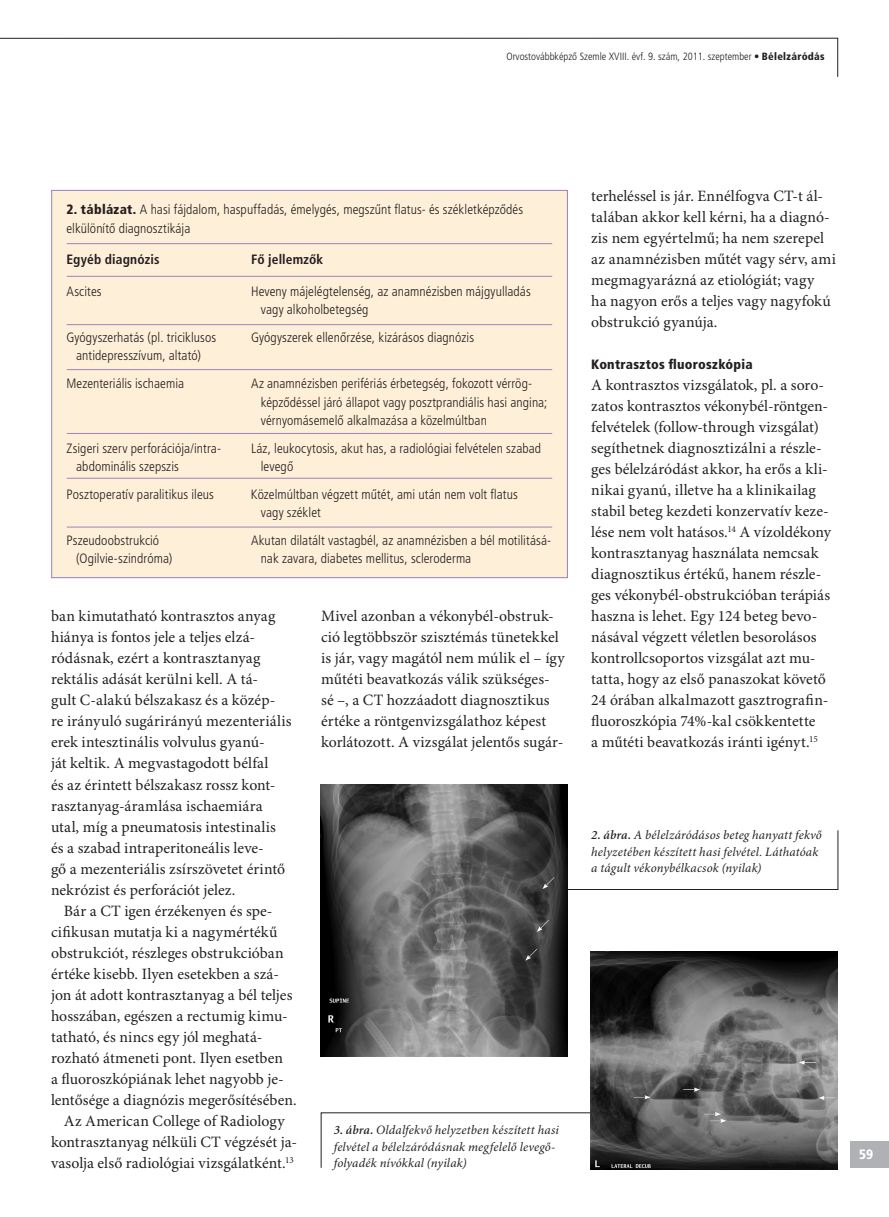
<style>
.page{position:relative;width:889px;height:1217px;background:#fff}
.page>*{position:absolute;margin:0;border:0;box-sizing:border-box;transform-origin:0 0}
.kenyér{font:15.75px/21px "Minion Pro";letter-spacing:.005em;color:#231f20}
.kenyértompa{font:15.75px/21px "Minion Pro";letter-spacing:.005em;color:#231f20}
.keretes_szöveg{font:300 condensed 13.5px/18.8px "Frutiger";letter-spacing:.005em;color:#231f20}
.keretes_szöveg-2{font:700 condensed 13.5px "Frutiger";letter-spacing:.01em;color:#231f20}
.alcím2{font:900 condensed 13.5px "Frutiger";letter-spacing:.015em;color:#231f20}
.t1{font:13.5px "IMP Frutiger Cond Black";color:#fff}
.képaláírás{font:italic 12.75px/16.5px "Minion Pro";letter-spacing:.015em;color:#231f20}
.t2{font:300 condensed 10.5px "Frutiger";color:#231f20}
.s1{font-weight:900}
.s2{font-family:"IMP Minion Semibold Italic";font-style:normal}
</style>
<div class="page">
<svg style="left:0;top:37px;width:838px;height:40px"></svg>
<div style="left:850px;top:1140px;width:39px;height:27px;background:#b0b1b5"></div>
<div style="left:51px;top:189px;width:517px;height:389px;background:#feefd8"></div>
<hr style="left:67px;top:243px;width:485px;height:1px;background:#9c85bd">
<hr style="left:67px;top:276px;width:485px;height:1px;background:#9c85bd">
<hr style="left:67px;top:526px;width:485px;height:1px;background:#9c85bd">
<hr style="left:67px;top:477px;width:485px;height:1px;background:#9c85bd">
<hr style="left:67px;top:433px;width:485px;height:1px;background:#9c85bd">
<hr style="left:67px;top:369px;width:485px;height:1px;background:#9c85bd">
<hr style="left:67px;top:324px;width:485px;height:1px;background:#9c85bd">
<svg style="left:320px;top:1112px;width:270px;height:56px"></svg>
<img style="left:590px;top:951px;width:247px;height:217px">
<svg style="left:567px;top:829px;width:271px;height:61px"></svg>
<img style="left:320px;top:784px;width:247px;height:272px">
<p class="t2" style="left:506px;top:51px;width:320px">Orvostovábbképzô Szemle XVIII . évf. 9. szám, 2011. szeptember • <span class="s1">Bélelzáródás</span></p>
<p class="keretes_szöveg" style="left:66px;top:200px;width:458px"><span class="s1">2. táblázat.</span> A hasi fájdalom, haspuffadás, émelygés, megszûnt flatus- és székletképzôdés elkülönítô diagnosztikája</p>
<p class="keretes_szöveg-2" style="left:66px;top:251px;width:95px">Egyéb diagnózis</p>
<p class="keretes_szöveg-2" style="left:251px;top:251px;width:74px">Fô jellemzôk</p>
<p class="keretes_szöveg" style="left:66px;top:282px;width:37px">Ascites</p>
<p class="keretes_szöveg" style="left:261px;top:282px;width:271px;text-indent:-10px">Heveny májelégtelenség, az anamnézisben májgyulladás vagy alkoholbetegség</p>
<p class="keretes_szöveg" style="left:66px;top:328px;width:151px">Gyógyszerhatás (pl. triciklusos</p>
<p class="keretes_szöveg" style="left:251px;top:328px;width:225px">Gyógyszerek ellenôrzése, kizárásos diagnózis</p>
<p class="keretes_szöveg" style="left:76px;top:346px;width:126px">antidepresszívum, altató)</p>
<p class="keretes_szöveg" style="left:66px;top:374px;width:156px">Mezenteriális ischaemia A</p>
<p class="keretes_szöveg" style="left:259px;top:374px;width:290px">z anamnézisben perifériás érbetegség, fokozott vérrög&shy;képzôdéssel járó állapot vagy posztprandiális hasi angina; vérnyomásemelô alkalmazása a közelmúltban</p>
<p class="keretes_szöveg" style="left:66px;top:438px;width:174px">Zsigeri szerv perforációja/intra- L</p>
<p class="keretes_szöveg" style="left:256px;top:438px;width:286px">áz, leukocytosis, akut has, a radiológiai felvételen szabad</p>
<p class="keretes_szöveg" style="left:76px;top:457px;width:104px">abdominális szepszis</p>
<p class="keretes_szöveg" style="left:261px;top:457px;width:34px">levegô</p>
<p class="keretes_szöveg" style="left:66px;top:484px;width:171px">Posztoperatív paralitikus ileus K</p>
<p class="keretes_szöveg" style="left:258px;top:484px;width:262px">özelmúltban végzett mûtét, ami után nem volt flatus</p>
<p class="keretes_szöveg" style="left:261px;top:503px;width:62px">vagy széklet</p>
<p class="keretes_szöveg" style="left:66px;top:530px;width:94px">Pszeudoobstrukció</p>
<p class="keretes_szöveg" style="left:251px;top:530px;width:302px">Akutan dilatált vastagbél, az anamnézisben a bél motilitásá-</p>
<p class="keretes_szöveg" style="left:76px;top:549px;width:98px">(Ogilvie-szindróma)</p>
<p class="keretes_szöveg" style="left:261px;top:549px;width:212px">nak zavara, diabetes mellitus, scleroderma</p>
<p class="kenyér" style="left:51px;top:606px;width:242px">ban kimutatható kontrasztos anyag hiánya is fontos jele a teljes elzá&shy;ródásnak, ezért a kontrasztanyag rektális adását kerülni kell. A tá-<br>gult C-alakú bélszakasz és a közép&shy;re irányuló sugárirányú mezenteriális erek intesztinális volvulus gyanú-<br>ját keltik. A megvastagodott bélfal<br>és az érintett bélszakasz rossz kont&shy;rasztanyag-áramlása ischaemiára utal, míg a pneumatosis intestinalis és a szabad intraperitoneális leve-<br>gő a mezenteriális zsírszövetet érintő nekrózist és perforációt jelez.</p>
<p class="kenyér" style="left:51px;top:900px;width:247px;text-indent:13px">Bár a CT igen érzékenyen és spe&shy;cifikusan mutatja ki a nagymértékű obstrukciót, részleges obstrukcióban értéke kisebb. Ilyen esetekben a szá&shy;jon át adott kontrasztanyag a bél teljes hosszában, egészen a rectumig kimu&shy;tatható, és nincs egy jól meghatá&shy;rozható átmeneti pont. Ilyen esetben<br>a fluoroszkópiának lehet nagyobb je&shy;lentősége a diagnózis megerősítésében.</p>
<p class="kenyér" style="left:51px;top:1110px;width:248px;text-align:center">Az American College of Radiology kontrasztanyag nélküli CT végzését ja&shy;vasolja első radiológiai vizsgálatként.<sup>13</sup></p>
<p class="kenyér" style="left:321px;top:606px;width:245px">Mivel azonban a vékonybél-obstruk&shy;ció legtöbbször szisztémás tünetekkel is jár, vagy magától nem múlik el – így műtéti beavatkozás válik szükséges&shy;sé –, a CT hozzáadott diagnosztikus értéke a röntgenvizsgálathoz képest korlátozott. A vizsgálat jelentős sugár-</p>
<p class="képaláírás" style="left:334px;top:1121px;width:227px"><span class="s2">3. ábra.</span> Oldalfekvő helyzetben készített hasi felvétel a bélelzáródásnak megfelelő levegő&shy;folyadék nívókkal (nyilak)</p>
<p class="kenyér" style="left:591px;top:186px;width:246px">terheléssel is jár. Ennélfogva CT-t ál&shy;talában akkor kell kérni, ha a diagnó&shy;zis nem egyértelmű; ha nem szerepel az anamnézisben műtét vagy sérv, ami megmagyarázná az etiológiát; vagy<br>ha nagyon erős a teljes vagy nagyfokú obstrukció gyanúja.</p>
<p class="alcím2" style="left:591px;top:356px;width:163px">Kontrasztos fluoroszkópia</p>
<p class="kenyértompa" style="left:591px;top:375px;width:241px">A kontrasztos vizsgálatok, pl. a soro&shy;zatos kontrasztos vékonybél-röntgen&shy;felvételek (follow-through vizsgálat) segíthetnek diagnosztizálni a részle&shy;ges bélelzáródást akkor, ha erős a kli&shy;nikai gyanú, illetve ha a klinikailag stabil beteg kezdeti konzervatív keze&shy;lése nem volt hatásos.<sup>14</sup> A vízoldékony kontrasztanyag használata nemcsak diagnosztikus értékű, hanem részle&shy;ges vékonybél-obstrukcióban terápiás haszna is lehet. Egy 124 beteg bevo&shy;násával végzett véletlen besorolásos kontrollcsoportos vizsgálat azt mu&shy;tatta, hogy az első panaszokat követő 24 órában alkalmazott gasztrografin&shy;fluoroszkópia 74%-kal csökkentette<br>a műtéti beavatkozás iránti igényt.<sup>15</sup></p>
<p class="képaláírás" style="left:591px;top:827px;width:232px"><span class="s2">2. ábra.</span> A bélelzáródásos beteg hanyatt fekvő helyzetében készített hasi felvétel. Láthatóak a tágult vékonybélkacsok (nyilak)</p>
<p class="t1" style="left:859px;top:1147px;width:16px">59</p>
</div>
